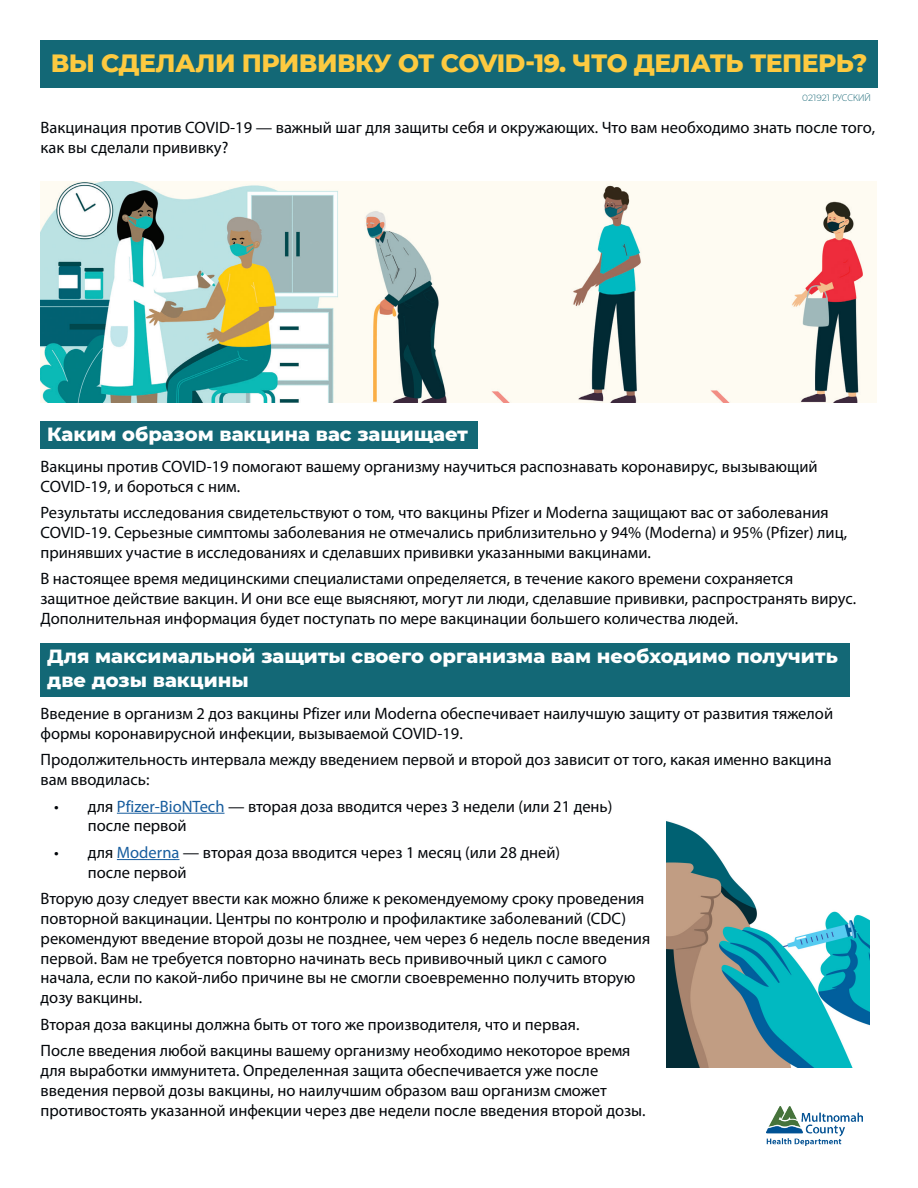
<style>
.page{position:relative;width:918px;height:1188px;background:#fff}
.page>*{position:absolute;margin:0;border:0;box-sizing:border-box;transform-origin:0 0}
.t1{font:800 25.5px "Montserrat";letter-spacing:-.02em;color:#fdca40}
.Subtitle{font:800 19.5px/23.4px "Montserrat";color:#fff}
.Subtitle-2{font:16.5px/19.8px "Myriad Pro";color:#03060a}
.Bullet_List{font:16.5px/19.8px "Myriad Pro";color:#03060a}
.t2{font:300 9.9px "Myriad Pro";letter-spacing:-.005em;color:#196876}
.s1{font-family:"Montserrat";font-size:9px}
.s2{color:#175d9e}
</style>
<div class="page">
<div style="left:40px;top:40px;width:838px;height:48px;background:#136876"></div>
<img style="left:41px;top:182px;width:835px;height:221px">
<div style="left:40px;top:421px;width:438px;height:27px;background:#136876"></div>
<div style="left:40px;top:643px;width:810px;height:54px;background:#136876"></div>
<hr style="left:117px;top:813px;width:108px;height:1px;background:#175d9e">
<hr style="left:117px;top:859px;width:62px;height:1px;background:#175d9e">
<img style="left:666px;top:821px;width:203px;height:246px">
<img style="left:767px;top:1107px;width:96px;height:39px">
<h1 class="t1" style="left:51px;top:44px;width:818px">ВЫ СДЕЛАЛИ ПРИВИВКУ ОТ COVID-19. ЧТО ДЕЛАТЬ ТЕПЕРЬ?</h1>
<p class="t2" style="left:802px;top:91px;width:70px"><span class="s1">021921</span> РУССКИЙ</p>
<p class="Subtitle-2" style="left:41px;top:117px;width:836px">Вакцинация против COVID-19 — важный шаг для защиты себя и окружающих. Что вам необходимо знать после того, как вы сделали прививку?</p>
<h2 class="Subtitle" style="left:47px;top:421px;width:422px">Каким образом вакцина вас защищает</h2>
<h2 class="Subtitle-2" style="left:40px;top:456px;width:779px">Вакцины против COVID-19 помогают вашему организму научиться распознавать коронавирус, вызывающий<br>COVID-19, и бороться с ним.</h2>
<h2 class="Subtitle-2" style="left:40px;top:503px;width:808px">Результаты исследования свидетельствуют о том, что вакцины Pfizer и Moderna защищают вас от заболевания<br>COVID-19. Серьезные симптомы заболевания не отмечались приблизительно у 94% (Moderna) и 95% (Pfizer) лиц, принявших участие в исследованиях и сделавших прививки указанными вакцинами.</h2>
<h2 class="Subtitle-2" style="left:40px;top:569px;width:817px">В настоящее время медицинскими специалистами определяется, в течение какого времени сохраняется защитное действие вакцин. И они все еще выясняют, могут ли люди, сделавшие прививки, распространять вирус.<br>Дополнительная информация будет поступать по мере вакцинации большего количества людей.</h2>
<h2 class="Subtitle" style="left:47px;top:643px;width:792px">Для максимальной защиты своего организма вам необходимо получить две дозы вакцины</h2>
<h2 class="Subtitle-2" style="left:41px;top:703px;width:794px">Введение в организм 2 доз вакцины Pfizer или Moderna обеспечивает наилучшую защиту от развития тяжелой формы коронавирусной инфекции, вызываемой COVID-19.</h2>
<h2 class="Subtitle-2" style="left:41px;top:750px;width:793px">Продолжительность интервала между введением первой и второй доз зависит от того, какая именно вакцина вам вводилась:</h2>
<p class="Bullet_List" style="left:88px;top:796px;width:526px;text-indent:-34px">• для <span class="s2">Pfizer-BioNTech</span> — вторая доза вводится через 3 недели (или 21 день) после первой</p>
<p class="Bullet_List" style="left:88px;top:842px;width:474px;text-indent:-34px">• для <span class="s2">Moderna</span> — вторая доза вводится через 1 месяц (или 28 дней) после первой</p>
<h2 class="Subtitle-2" style="left:41px;top:889px;width:611px">Вторую дозу следует ввести как можно ближе к рекомендуемому сроку проведения повторной вакцинации. Центры по контролю и профилактике заболеваний (CDC) рекомендуют введение второй дозы не позднее, чем через 6 недель после введения первой. Вам не требуется повторно начинать весь прививочный цикл с самого начала, если по какой-либо причине вы не смогли своевременно получить вторую дозу вакцины.</h2>
<h2 class="Subtitle-2" style="left:41px;top:1014px;width:540px">Вторая доза вакцины должна быть от того же производителя, что и первая.</h2>
<h2 class="Subtitle-2" style="left:41px;top:1041px;width:606px">После введения любой вакцины вашему организму необходимо некоторое время для выработки иммунитета. Определенная защита обеспечивается уже после введения первой дозы вакцины, но наилучшим образом ваш организм сможет противостоять указанной инфекции через две недели после введения второй дозы.</h2>
</div>
